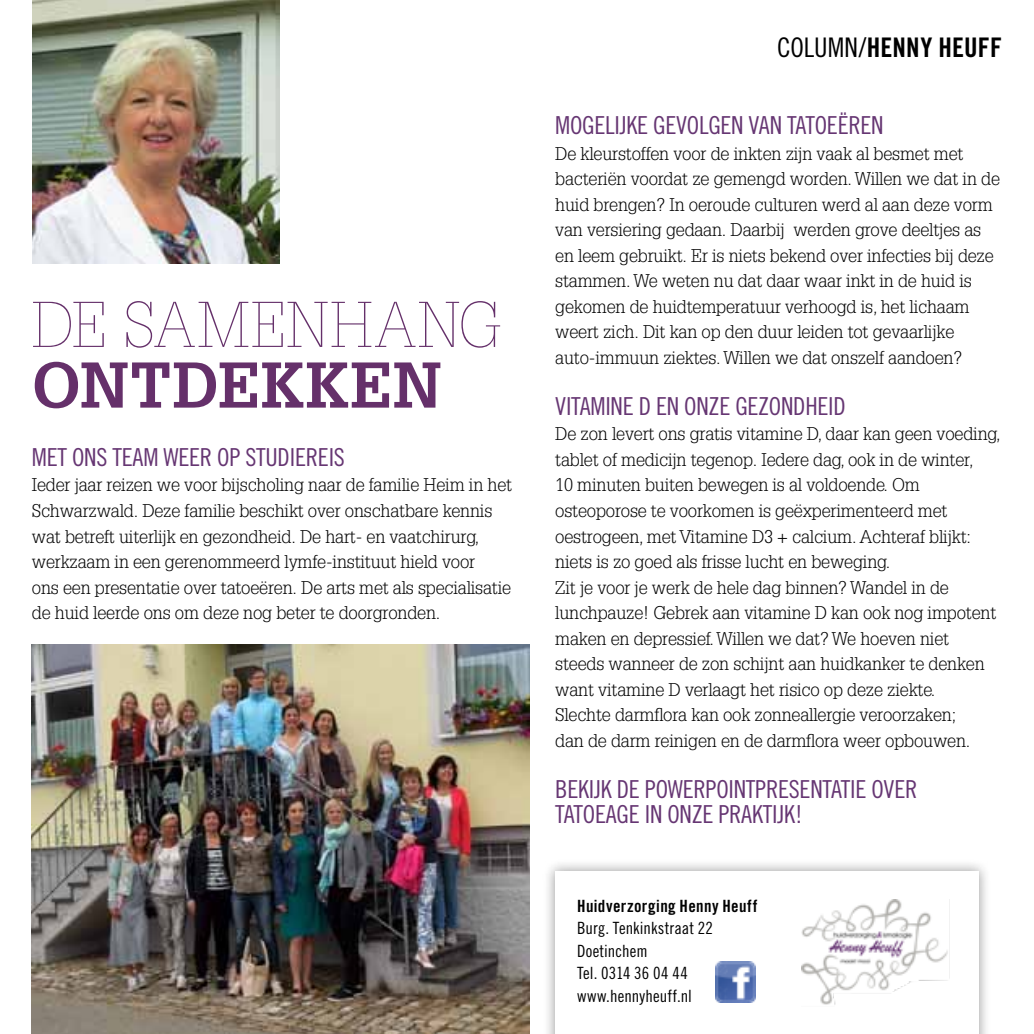
<style>
.page{position:relative;width:1034px;height:1034px;background:#fff}
.page>*{position:absolute;margin:0;border:0;box-sizing:border-box;transform-origin:0 0}
.t1{font:100 63px "Glypha LT";letter-spacing:.025em;color:#65306a}
.t2{font:700 63px "Glypha LT";letter-spacing:.01em;color:#65306a}
.t3{font:27px "Trade Gothic LT Std Bd Cn 20";letter-spacing:.005em;color:#000}
.t4{font:24.75px/25.4px "Trade Gothic LT Cond Eighteen";letter-spacing:-.01em;color:#663673}
.t5{font:300 18px/25.4px "Glypha LT";letter-spacing:-.01em;color:#000}
.t6{font:16.88px/22.5px "Trade Gothic LT Cond Eighteen";letter-spacing:.005em;color:#000}
.t7{font:16.88px "Trade Gothic LT Std Bd Cn 20";letter-spacing:.025em;color:#000}
.s1{font-family:"Trade Gothic LT Std Cn 18"}
</style>
<div class="page">
<div style="left:543px;top:858px;width:448px;height:175px;background:#000;opacity:.4"></div>
<div style="left:555px;top:871px;width:424px;height:162px;background:#fff"></div>
<img style="left:32px;top:644px;width:497px;height:389px">
<img style="left:32px;top:0;width:248px;height:263px">
<img style="left:801px;top:899px;width:149px;height:106px">
<img style="left:715px;top:961px;width:40px;height:40px">
<h1 class="t1" style="left:32px;top:288px;width:471px">DE SAMENHANG</h1>
<h1 class="t2" style="left:32px;top:346px;width:411px">ONTDEKKEN</h1>
<h3 class="t4" style="left:32px;top:444px;width:314px">MET ONS TEAM WEER OP STUDIEREIS</h3>
<p class="t5" style="left:32px;top:472px;width:481px">Ieder jaar reizen we voor bijscholing naar de familie Heim in het Schwarzwald. Deze familie beschikt over onschatbare kennis wat betreft uiterlijk en gezondheid. De hart- en vaatchirurg, werkzaam in een gerenommeerd lymfe-instituut hield voor<br>ons een presentatie over tatoeëren. De arts met als specialisatie de huid leerde ons om deze nog beter te doorgronden.</p>
<h2 class="t3" style="left:776px;top:31px;width:226px"><span class="s1">COLUMN/</span>Henny Heuff</h2>
<h3 class="t4" style="left:555px;top:112px;width:330px">MOGELIJKE GEVOLGEN VAN TATOEËREN</h3>
<p class="t5" style="left:555px;top:141px;width:446px">De kleurstoffen voor de inkten zijn vaak al besmet met bacteriën voordat ze gemengd worden. Willen we dat in de huid brengen? In oeroude culturen werd al aan deze vorm van versiering gedaan. Daarbij werden grove deeltjes as en leem gebruikt. Er is niets bekend over infecties bij deze stammen. We weten nu dat daar waar inkt in de huid is gekomen de huidtemperatuur verhoogd is, het lichaam weert zich. Dit kan op den duur leiden tot gevaarlijke auto-immuun ziektes. Willen we dat onszelf aandoen?</p>
<h3 class="t4" style="left:555px;top:393px;width:292px">VITAMINE D EN ONZE GEZONDHEID</h3>
<p class="t5" style="left:555px;top:421px;width:446px">De zon levert ons gratis vitamine D, daar kan geen voeding, tablet of medicijn tegenop. Iedere dag, ook in de winter,<br>10 minuten buiten bewegen is al voldoende. Om osteoporose te voorkomen is geëxperimenteerd met oestrogeen, met Vitamine D3 + calcium. Achteraf blijkt: niets is zo goed als frisse lucht en beweging.<br>Zit je voor je werk de hele dag binnen? Wandel in de lunchpauze! Gebrek aan vitamine D kan ook nog impotent maken en depressief. Willen we dat? We hoeven niet steeds wanneer de zon schijnt aan huidkanker te denken want vitamine D verlaagt het risico op deze ziekte.<br>Slechte darmflora kan ook zonneallergie veroorzaken;<br>dan de darm reinigen en de darmflora weer opbouwen.</p>
<h3 class="t4" style="left:555px;top:775px;width:363px">BEKIJK DE POWERPOINTPRESENTATIE OVER<br>TATOEAGE IN ONZE PRAKTIJK!</h3>
<p class="t7" style="left:577px;top:895px;width:182px">Huidverzorging Henny Heuff</p>
<p class="t6" style="left:577px;top:916px;width:137px">BURG. TENKINKSTRAAT 22<br>DOETINCHEM<br>TEL. 0314 36 04 44<br>WWW.HENNYHEUFF.NL</p>
</div>
